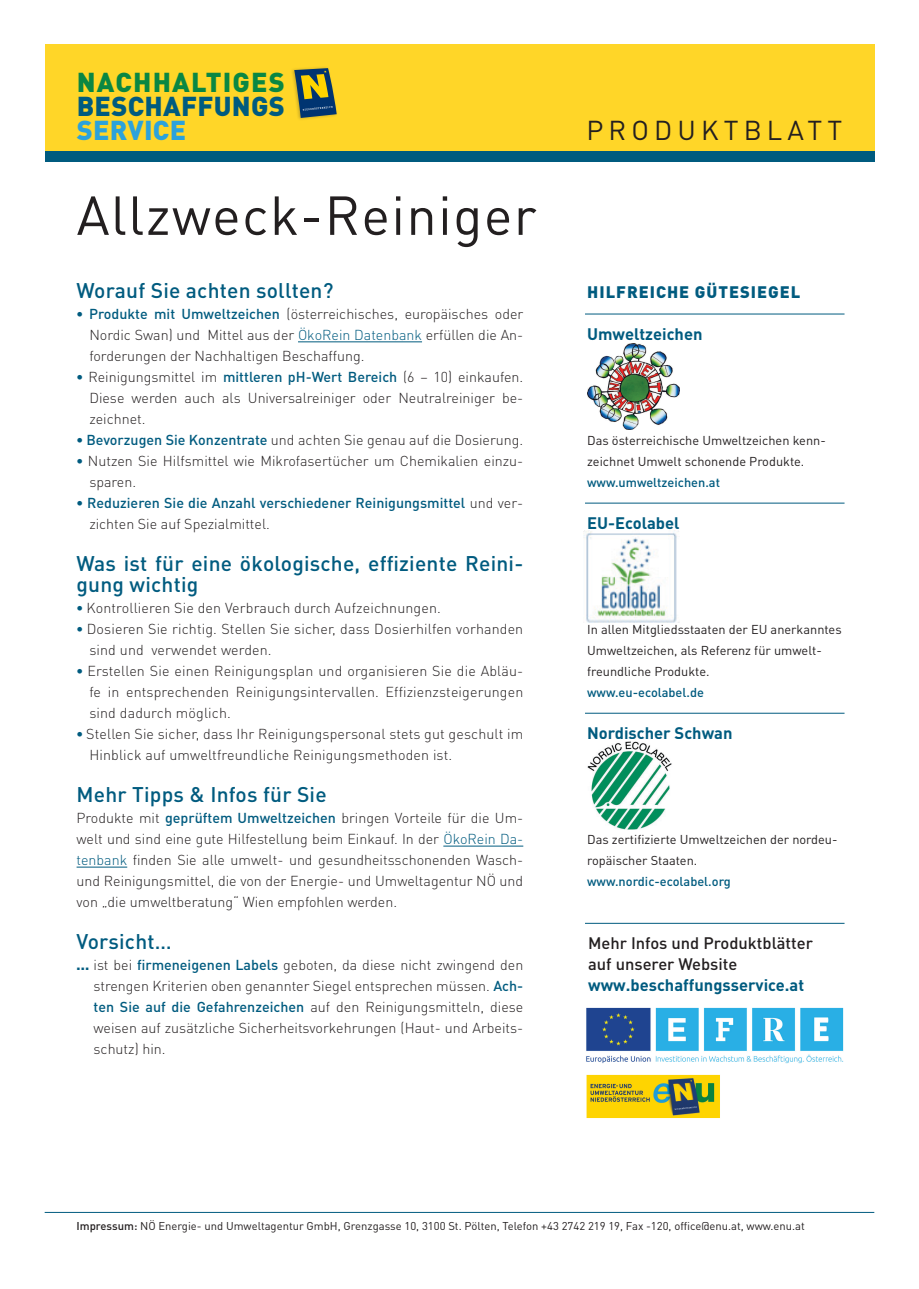
<style>
.page{position:relative;width:919px;height:1289px;background:#fff}
.page>*{position:absolute;margin:0;border:0;box-sizing:border-box;transform-origin:0 0}
.t1{font:54px "DIN Pro";letter-spacing:.025em;color:#231f20}
.t2{font:900 27px "DIN Pro";letter-spacing:.045em;color:#0a8743}
.t3{font:900 27px "DIN Pro";letter-spacing:.01em;color:#005b7f}
.t4{font:27px "DIN Pro";letter-spacing:.19em;color:#231f20}
.t5{font:900 27px "DIN Pro";letter-spacing:.01em;color:#2ca2db}
.t6{font:500 21px/21px "DIN Pro";letter-spacing:.01em;color:#005b7f}
.t7{font:500 16.5px/21px "DIN Pro";color:#231f20}
.t8{font:700 16.5px "DIN Pro";color:#005b7f}
.t9{font:900 16.5px "DIN Pro";letter-spacing:.06em;color:#005b7f}
.t10{font:300 14.25px/21px "DIN Pro";color:#231f20;text-align:justify}
.t11{font:500 14.25px/21px "DIN Pro";color:#005b7f}
.t12{font:12.75px/21px "DIN Pro";color:#231f20}
.t13{font:500 12.75px "DIN Pro";color:#005b7f}
.t14{font:11.25px "DIN Pro";color:#231f20}
.s1{font-weight:900;color:#005b7f}
.s2{font-weight:500;color:#005b7f}
.s3{color:#005b7f}
.s4{font-weight:900}
.s5{font-weight:300;color:#231f20}
.s6{font-weight:700;color:#005b7f}
.s7{font-weight:500}
</style>
<div class="page">
<div style="left:45px;top:151px;width:829px;height:11px;background:#005b7f"></div>
<div style="left:45px;top:45px;width:829px;height:106px;background:#ffd628"></div>
<div style="left:290px;top:66px;width:48px;height:55px;background:#231f20;opacity:.25"></div>
<svg style="left:294px;top:68px;width:43px;height:50px"></svg>
<hr style="left:298px;top:341px;width:124px;height:1px;background:#005b7f">
<hr style="left:443px;top:845px;width:80px;height:1px;background:#005b7f">
<hr style="left:77px;top:866px;width:50px;height:1px;background:#005b7f">
<hr style="left:585px;top:313px;width:259px;height:1px;background:#005b7f">
<hr style="left:585px;top:502px;width:259px;height:1px;background:#005b7f">
<hr style="left:585px;top:712px;width:259px;height:1px;background:#005b7f">
<hr style="left:585px;top:922px;width:259px;height:1px;background:#005b7f">
<img style="left:584px;top:530px;width:95px;height:93px">
<hr style="left:45px;top:1211px;width:829px;height:1px;background:#005b7f">
<img style="left:587px;top:343px;width:92px;height:86px">
<img style="left:587px;top:741px;width:85px;height:89px">
<img style="left:586px;top:1007px;width:258px;height:57px">
<img style="left:586px;top:1074px;width:134px;height:44px">
<p class="t2" style="left:77px;top:64px;width:210px">NACHHALTIGES</p>
<p class="t3" style="left:77px;top:88px;width:210px">BESCHAFFUNGS</p>
<p class="t5" style="left:77px;top:112px;width:111px">SERVICE</p>
<p class="t4" style="left:586px;top:112px;width:257px">PRODUKTBLATT</p>
<p class="t1" style="left:77px;top:179px;width:461px">Allzweck-Reiniger</p>
<p class="t6" style="left:77px;top:279px;width:258px">Worauf Sie achten sollten?</p>
<p class="t10" style="left:89px;top:303px;width:435px;text-indent:-13px"><span class="s1">•</span> <span class="s2">Produkte mit Umweltzeichen</span> (österreichisches, europäisches oder Nordic Swan) und Mittel aus der <span class="s3">ÖkoRein Datenbank</span> erfüllen die An&shy;forderungen der Nachhaltigen Beschaffung.</p>
<p class="t10" style="left:89px;top:366px;width:435px;text-indent:-13px"><span class="s1">•</span> Reinigungsmittel im <span class="s2">mittleren pH-Wert Bereich</span> (6 – 10) einkaufen.<br>Diese werden auch als Universalreiniger oder Neutralreiniger be&shy;zeichnet.</p>
<p class="t10" style="left:77px;top:429px;width:448px"><span class="s1">•</span> <span class="s2">Bevorzugen Sie Konzentrate</span> und achten Sie genau auf die Dosierung.</p>
<p class="t10" style="left:89px;top:450px;width:435px;text-indent:-13px"><span class="s1">•</span> Nutzen Sie Hilfsmittel wie Mikrofasertücher um Chemikalien einzu&shy;sparen.</p>
<p class="t11" style="left:89px;top:492px;width:435px;text-indent:-13px"><span class="s4">•</span> Reduzieren Sie die Anzahl verschiedener Reinigungsmittel <span class="s5">und ver&shy;zichten Sie auf Spezialmittel.</span></p>
<p class="t6" style="left:77px;top:552px;width:448px">Was ist für eine ökologische, effiziente Reini&shy;gung wichtig</p>
<p class="t10" style="left:77px;top:597px;width:366px"><span class="s1">•</span> Kontrollieren Sie den Verbrauch durch Aufzeichnungen.</p>
<p class="t10" style="left:89px;top:618px;width:435px;text-indent:-13px"><span class="s1">•</span> Dosieren Sie richtig. Stellen Sie sicher, dass Dosierhilfen vorhanden sind und verwendet werden.</p>
<p class="t10" style="left:89px;top:660px;width:435px;text-indent:-13px"><span class="s1">•</span> Erstellen Sie einen Reinigungsplan und organisieren Sie die Abläu&shy;fe in entsprechenden Reinigungsintervallen. Effizienzsteigerungen sind dadurch möglich.</p>
<p class="t10" style="left:89px;top:723px;width:435px;text-indent:-13px"><span class="s1">•</span> Stellen Sie sicher, dass Ihr Reinigungspersonal stets gut geschult im<br>Hinblick auf umweltfreundliche Reinigungsmethoden ist.</p>
<p class="t6" style="left:77px;top:783px;width:251px">Mehr Tipps &amp; Infos für Sie</p>
<p class="t10" style="left:77px;top:807px;width:448px">Produkte mit <span class="s2">geprüftem Umweltzeichen</span> bringen Vorteile für die Um&shy;welt und sind eine gute Hilfestellung beim Einkauf. In der <span class="s3">ÖkoRein Da&shy;tenbank</span> finden Sie alle umwelt- und gesundheitsschonenden Wasch&shy;und Reinigungsmittel, die von der Energie- und Umweltagentur NÖ und von „die umweltberatung“ Wien empfohlen werden.</p>
<p class="t6" style="left:77px;top:930px;width:97px">Vorsicht…</p>
<p class="t10" style="left:94px;top:954px;width:431px;text-indent:-17px"><span class="s1">…</span> ist bei <span class="s2">firmeneigenen Labels</span> geboten, da diese nicht zwingend den strengen Kriterien oben genannter Siegel entsprechen müssen. <span class="s2">Ach&shy;ten Sie auf die Gefahrenzeichen</span> auf den Reinigungsmitteln, diese weisen auf zusätzliche Sicherheitsvorkehrungen (Haut- und Arbeits&shy;schutz) hin.</p>
<p class="t9" style="left:587px;top:281px;width:215px">HILFREICHE GÜTESIEGEL</p>
<p class="t8" style="left:587px;top:323px;width:117px">Umweltzeichen</p>
<p class="t12" style="left:587px;top:429px;width:240px">Das österreichische Umweltzeichen kenn&shy;zeichnet Umwelt schonende Produkte.</p>
<p class="t13" style="left:587px;top:473px;width:134px">www.umweltzeichen.at</p>
<p class="t8" style="left:587px;top:512px;width:94px">EU-Ecolabel</p>
<p class="t12" style="left:587px;top:618px;width:256px">In allen Mitgliedsstaaten der EU anerkanntes<br>Umweltzeichen, als Referenz für umwelt&shy;freundliche Produkte.</p>
<p class="t13" style="left:587px;top:683px;width:118px">www.eu-ecolabel.de</p>
<p class="t8" style="left:587px;top:722px;width:147px">Nordischer Schwan</p>
<p class="t12" style="left:587px;top:828px;width:252px">Das zertifizierte Umweltzeichen der nordeu&shy;ropäischer Staaten.</p>
<p class="t13" style="left:587px;top:872px;width:145px">www.nordic-ecolabel.org</p>
<p class="t7" style="left:588px;top:932px;width:226px">Mehr Infos und Produktblätter auf unserer Website <span class="s6">www.beschaffungsservice.at</span></p>
<p class="t14" style="left:77px;top:1217px;width:729px"><span class="s7">Impressum:</span> NÖ Energie- und Umweltagentur GmbH, Grenzgasse 10, 3100 St. Pölten, Telefon +43 2742 219 19, Fax -120, office@enu.at, www.enu.at</p>
</div>
